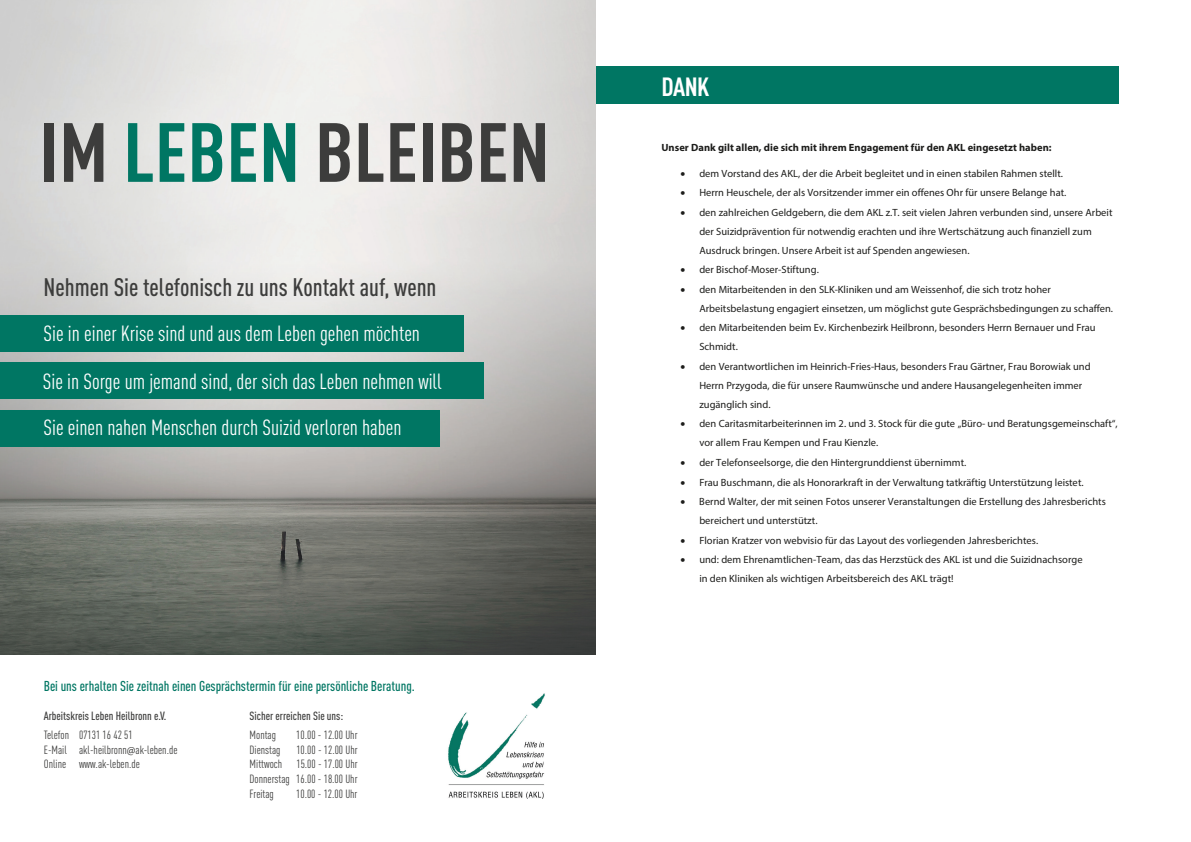
<style>
.page{position:relative;width:1191px;height:842px;background:#fff}
.page>*{position:absolute;margin:0;border:0;box-sizing:border-box;transform-origin:0 0}
.t1{font:700 condensed 82.4px "DINOT";color:#3d3d3c}
.Standard_Fließtext{font:700 condensed 26px "DINOT";color:#fff}
.t2{font:500 condensed 25px "DINOT";color:#3d3d3c}
.t3{font:condensed 21.7px/46.6px "DINOT";color:#fff}
.t4{font:500 condensed 14.2px "DINOT";color:#007663}
.t5{font:condensed 11.8px/14.7px "DINOT";color:#3d3d3c;text-align:justify}
.t6{font:500 condensed 11.8px/18.6px "DINOT";color:#3d3d3c}
.t7{font:10.5px/18.9px "Myriad Pro";color:#1d1d1b}
.t8{font:700 10.5px "Myriad Pro";color:#1d1d1b}
.s1{color:#007663}
.s2{font-weight:400}
.s3{font-family:"Myriad Pro";font-stretch:normal}
</style>
<div class="page">
<div style="left:595px;top:67px;width:523px;height:37px;background:#007663"></div>
<img style="left:0;top:0;width:595px;height:655px">
<img style="left:448px;top:693px;width:97px;height:105px">
<div style="left:0;top:315px;width:463px;height:36px;background:#007663"></div>
<div style="left:0;top:410px;width:439px;height:36px;background:#007663"></div>
<div style="left:0;top:363px;width:483px;height:36px;background:#007663"></div>
<p class="t1" style="left:40px;top:103px;width:511px">IM <span class="s1">LEBEN</span> BLEIBEN</p>
<p class="t2" style="left:44px;top:273px;width:394px">Nehmen Sie telefonisch zu uns Kontakt auf, wenn</p>
<p class="t3" style="left:44px;top:310px;width:378px">Sie in einer Krise sind und aus dem Leben gehen möchten</p>
<p class="t3" style="left:43px;top:358px;width:400px">Sie in Sorge um jemand sind, der sich das Leben nehmen will<br>Sie einen nahen Menschen durch Suizid verloren haben</p>
<p class="t4" style="left:44px;top:678px;width:373px">Bei uns erhalten Sie zeitnah einen Gesprächstermin für eine persönliche Beratung.</p>
<p class="t6" style="left:44px;top:707px;width:124px">Arbeitskreis Leben Heilbronn e.V.<br><span class="s2">Telefon 07131 16 42 51</span></p>
<p class="t5" style="left:44px;top:742px;width:135px">E-Mail akl-heilbronn<span class="s3">@</span>ak-leben.de<br>Online www.ak-leben.de</p>
<p class="t6" style="left:250px;top:707px;width:95px">Sicher erreichen Sie uns:<br><span class="s2">Montag</span></p>
<p class="t5" style="left:296px;top:727px;width:63px">10.00 - 12.00 Uhr</p>
<p class="t5" style="left:250px;top:742px;width:110px;text-indent:47px">10.00 - 12.00 Uhr Mittwoch 15.00 - 17.00 Uhr Donnerstag 16.00 - 18.00 Uhr Freitag</p>
<p class="t5" style="left:250px;top:742px;width:32px">Dienstag</p>
<p class="t5" style="left:296px;top:786px;width:63px">10.00 - 12.00 Uhr</p>
<p class="Standard_Fließtext" style="left:661px;top:71px;width:49px">DANK</p>
<p class="t8" style="left:661px;top:140px;width:392px">Unser Dank gilt allen, die sich mit ihrem Engagement für den AKL eingesetzt haben:</p>
<p class="t7" style="left:680px;top:164px;width:384px">• dem Vorstand des AKL, der die Arbeit begleitet und in einen stabilen Rahmen stellt.</p>
<p class="t7" style="left:680px;top:183px;width:387px">• Herrn Heuschele, der als Vorsitzender immer ein offenes Ohr für unsere Belange hat.</p>
<p class="t7" style="left:699px;top:203px;width:415px;text-indent:-19px">• den zahlreichen Geldgebern, die dem AKL z.T. seit vielen Jahren verbunden sind, unsere Arbeit der Suizidprävention für notwendig erachten und ihre Wertschätzung auch finanziell zum<br>Ausdruck bringen. Unsere Arbeit ist auf Spenden angewiesen.</p>
<p class="t7" style="left:680px;top:260px;width:140px">• der Bischof-Moser-Stiftung.</p>
<p class="t7" style="left:699px;top:280px;width:415px;text-indent:-19px">• den Mitarbeitenden in den SLK-Kliniken und am Weissenhof, die sich trotz hoher<br>Arbeitsbelastung engagiert einsetzen, um möglichst gute Gesprächsbedingungen zu schaffen.</p>
<p class="t7" style="left:699px;top:318px;width:398px;text-indent:-19px">• den Mitarbeitenden beim Ev. Kirchenbezirk Heilbronn, besonders Herrn Bernauer und Frau<br>Schmidt.</p>
<p class="t7" style="left:699px;top:357px;width:393px;text-indent:-19px">• den Verantwortlichen im Heinrich-Fries-Haus, besonders Frau Gärtner, Frau Borowiak und<br>Herrn Przygoda, die für unsere Raumwünsche und andere Hausangelegenheiten immer zugänglich sind.</p>
<p class="t7" style="left:699px;top:414px;width:420px;text-indent:-19px">• den Caritasmitarbeiterinnen im 2. und 3. Stock für die gute „Büro- und Beratungsgemeinschaft“, vor allem Frau Kempen und Frau Kienzle.</p>
<p class="t7" style="left:680px;top:453px;width:287px">• der Telefonseelsorge, die den Hintergrunddienst übernimmt.</p>
<p class="t7" style="left:680px;top:472px;width:405px">• Frau Buschmann, die als Honorarkraft in der Verwaltung tatkräftig Unterstützung leistet.</p>
<p class="t7" style="left:699px;top:492px;width:408px;text-indent:-19px">• Bernd Walter, der mit seinen Fotos unserer Veranstaltungen die Erstellung des Jahresberichts bereichert und unterstützt.</p>
<p class="t7" style="left:680px;top:530px;width:359px">• Florian Kratzer von webvisio für das Layout des vorliegenden Jahresberichtes.</p>
<p class="t7" style="left:699px;top:550px;width:385px;text-indent:-19px">• und: dem Ehrenamtlichen-Team, das das Herzstück des AKL ist und die Suizidnachsorge in den Kliniken als wichtigen Arbeitsbereich des AKL trägt!</p>
</div>
